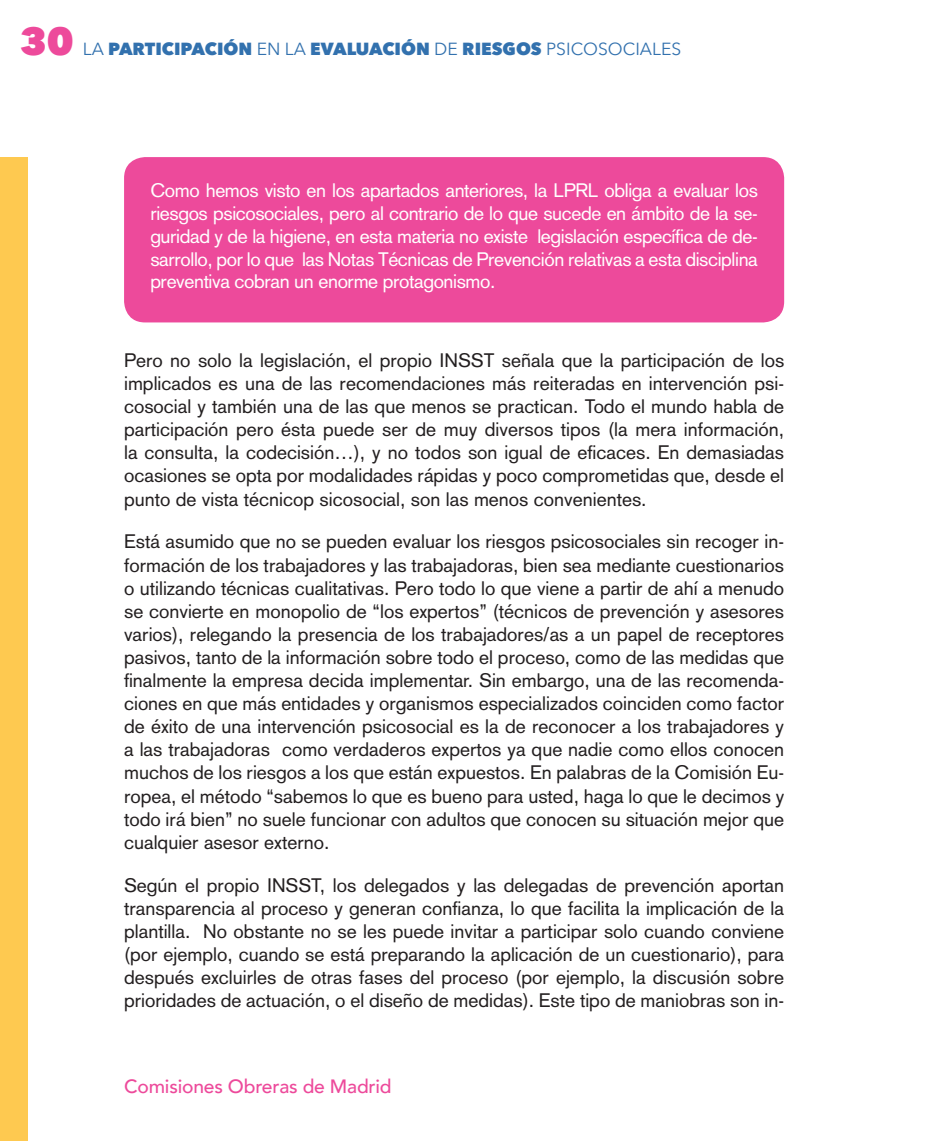
<style>
.page{position:relative;width:943px;height:1141px;background:#fff}
.page>*{position:absolute;margin:0;border:0;box-sizing:border-box;transform-origin:0 0}
.texto_cuerpo{font:19.25px/23.1px "Akzidenz Grotesk";color:#231f20;text-align:justify}
.texto_cuerpo-2{font:19.25px/22.8px "Akzidenz Grotesk";letter-spacing:-.02em;color:#fff;text-align:justify}
.t1{font:500 19.25px "Avenir";letter-spacing:-.01em;color:#ed4a9b}
.t2{font:800 17.5px "Avenir Next";color:#3271ae}
.s1{font-size:38.5px;color:#ed4a9b}
.s2{font-weight:400}
</style>
<div class="page">
<div style="left:0;top:157px;width:28px;height:984px;background:#fec950"></div>
<div style="left:124px;top:157px;width:660px;height:165px;background:#ed4a9b;border-radius:21px"></div>
<p class="t2" style="left:20px;top:38px;width:663px"><span class="s1">30</span> <span class="s2">LA</span> PARTICIPACIÓN <span class="s2">EN LA</span> EVALUACIÓN <span class="s2">DE</span> RIESGOS <span class="s2">PSICOSOCIALES</span></p>
<p class="texto_cuerpo-2" style="left:150px;top:179px;width:609px">Como hemos visto en los apartados anteriores, la LPRL obliga a evaluar los riesgos psicosociales, pero al contrario de lo que sucede en ámbito de la se&shy;guridad y de la higiene, en esta materia no existe legislación específica de de&shy;sarrollo, por lo que las Notas Técnicas de Prevención relativas a esta disciplina preventiva cobran un enorme protagonismo.</p>
<p class="texto_cuerpo" style="left:124px;top:349px;width:661px">Pero no solo la legislación, el propio INSST señala que la participación de los implicados es una de las recomendaciones más reiteradas en intervención psi&shy;cosocial y también una de las que menos se practican. Todo el mundo habla de participación pero ésta puede ser de muy diversos tipos (la mera información, la consulta, la codecisión…), y no todos son igual de eficaces. En demasiadas ocasiones se opta por modalidades rápidas y poco comprometidas que, desde el punto de vista técnicop sicosocial, son las menos convenientes.</p>
<p class="texto_cuerpo" style="left:124px;top:530px;width:661px">Está asumido que no se pueden evaluar los riesgos psicosociales sin recoger in&shy;formación de los trabajadores y las trabajadoras, bien sea mediante cuestionarios o utilizando técnicas cualitativas. Pero todo lo que viene a partir de ahí a menudo se convierte en monopolio de “los expertos” (técnicos de prevención y asesores varios), relegando la presencia de los trabajadores/as a un papel de receptores pasivos, tanto de la información sobre todo el proceso, como de las medidas que finalmente la empresa decida implementar. Sin embargo, una de las recomenda&shy;ciones en que más entidades y organismos especializados coinciden como factor de éxito de una intervención psicosocial es la de reconocer a los trabajadores y a las trabajadoras como verdaderos expertos ya que nadie como ellos conocen muchos de los riesgos a los que están expuestos. En palabras de la Comisión Eu&shy;ropea, el método “sabemos lo que es bueno para usted, haga lo que le decimos y todo irá bien” no suele funcionar con adultos que conocen su situación mejor que cualquier asesor externo.</p>
<p class="texto_cuerpo" style="left:124px;top:873px;width:661px">Según el propio INSST, los delegados y las delegadas de prevención aportan transparencia al proceso y generan confianza, lo que facilita la implicación de la plantilla. No obstante no se les puede invitar a participar solo cuando conviene (por ejemplo, cuando se está preparando la aplicación de un cuestionario), para después excluirles de otras fases del proceso (por ejemplo, la discusión sobre prioridades de actuación, o el diseño de medidas). Este tipo de maniobras son in-</p>
<p class="t1" style="left:124px;top:1070px;width:269px">Comisiones Obreras de Madrid</p>
</div>
